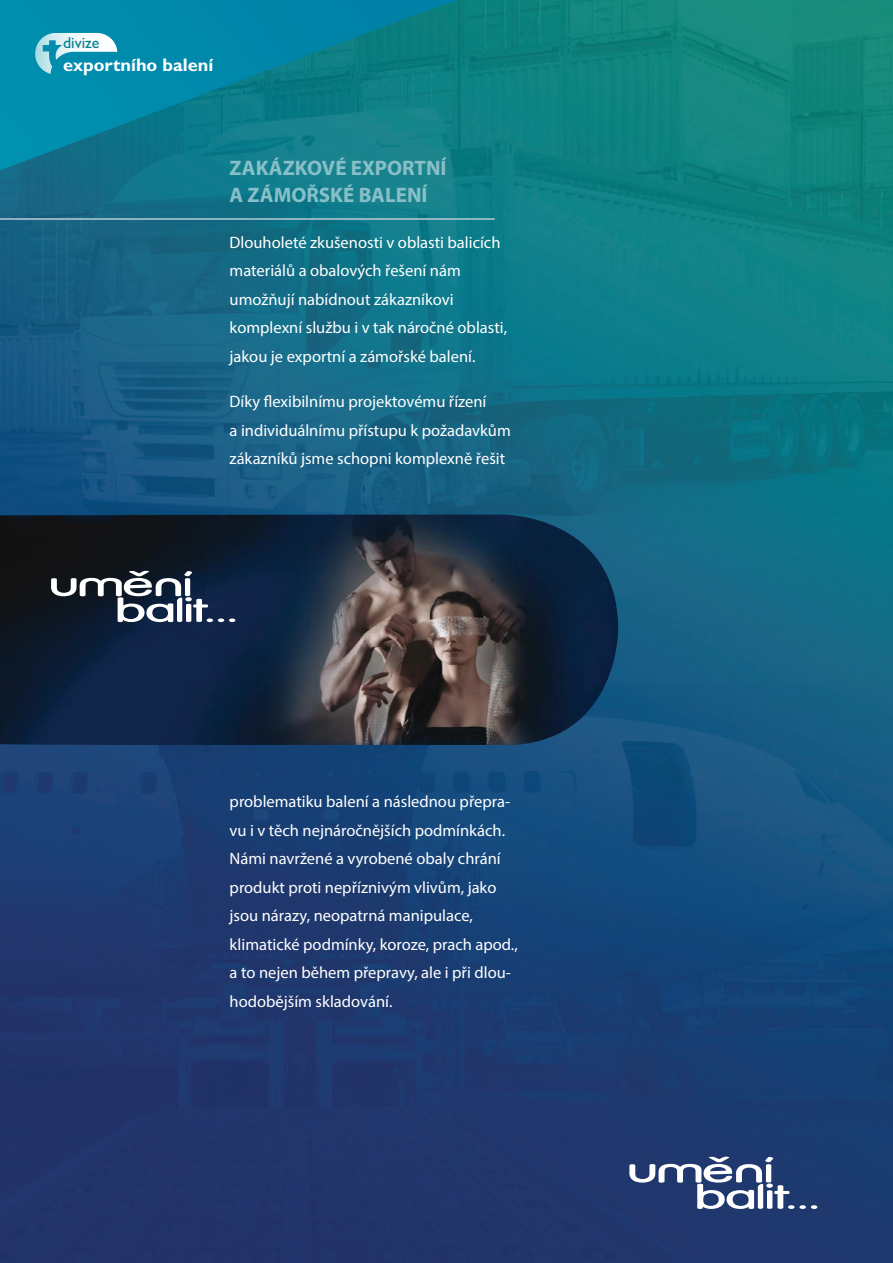
<style>
.page{position:relative;width:893px;height:1263px;background:#fff}
.page>*{position:absolute;margin:0;border:0;box-sizing:border-box;transform-origin:0 0}
.t1{font:700 21px/27px "Myriad Pro";color:#88c0c7}
.t2{font:700 18.15px "Gill Sans CE";color:#fff}
.t3{font:16.5px/28.5px "Myriad Pro";color:#fff}
.t4{font:15.9px "Gill Sans CE";color:#007f92}
</style>
<div class="page">
<img style="left:0;top:0;width:893px;height:1263px">
<svg style="left:0;top:0;width:458px;height:170px;background:#078298"></svg>
<svg style="left:35px;top:33px;width:82px;height:41px"></svg>
<svg style="left:629px;top:1157px;width:188px;height:52px"></svg>
<hr style="left:0;top:218px;width:495px;height:2px;background:#b9cbd8">
<img style="left:0;top:514px;width:618px;height:231px">
<svg style="left:51px;top:571px;width:184px;height:51px"></svg>
<p class="t4" style="left:63px;top:34px;width:38px">divize</p>
<p class="t2" style="left:63px;top:54px;width:152px">exportního balení</p>
<p class="t1" style="left:230px;top:154px;width:218px">ZAKÁZKOVÉ EXPORTNÍ<br>A ZÁMOŘSKÉ BALENÍ</p>
<p class="t3" style="left:230px;top:228px;width:279px">Dlouholeté zkušenosti v oblasti balicích materiálů a obalových řešení nám umožňují nabídnout zákazníkovi komplexní službu i v tak náročné oblasti, jakou je exportní a zámořské balení.</p>
<p class="t3" style="left:230px;top:387px;width:283px">Díky flexibilnímu projektovému řízení<br>a individuálnímu přístupu k požadavkům zákazníků jsme schopni komplexně řešit</p>
<p class="t3" style="left:230px;top:787px;width:290px">problematiku balení a následnou přepra&shy;vu i v těch nejnáročnějších podmínkách.<br>Námi navržené a vyrobené obaly chrání produkt proti nepříznivým vlivům, jako jsou nárazy, neopatrná manipulace, klimatické podmínky, koroze, prach apod., a to nejen během přepravy, ale i při dlou&shy;hodobějším skladování.</p>
</div>
